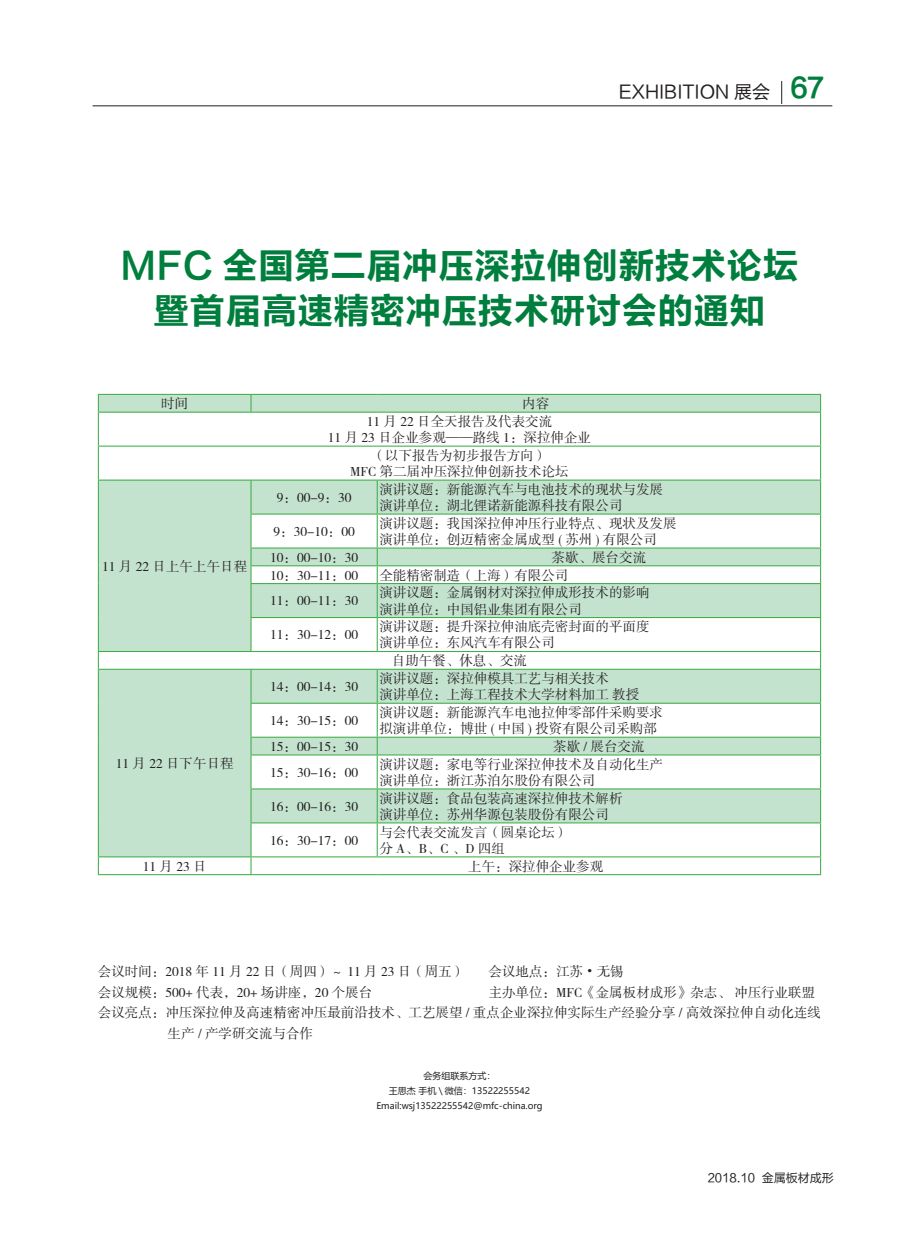
<style>
.page{position:relative;width:919px;height:1238px;background:#fff}
.page>*{position:absolute;margin:0;border:0;box-sizing:border-box;transform-origin:0 0}
.t1{font:36px/45px "FZLTCHJW GB1 0";color:#007e3d;text-align:center}
.t2{font:18px "FZLTHK GBK1 0";color:#231f20}
.t3{font:13.5px/16.2px "FZSSJW GB1 0";color:#231f20}
.t4{font:12px "FZLTHK GBK1 0";color:#231f20}
.t5{font:9px/15px "Microsoft Ya Hei";color:#231f20;text-align:center}
.s1{font-family:"FZLTCHJW GB1 0";font-size:27px;color:#007e3d}
.s2{font-family:"Sim Sun"}
</style>
<div class="page">
<hr style="left:93px;top:105px;width:739px;height:1px;background:#231f20">
<svg style="left:781px;top:81px;width:1px;height:23px"></svg>
<svg style="left:99px;top:395px;width:721px;height:461px"></svg>
<div style="left:98px;top:480px;width:153px;height:171px;background:#c3e3cf"></div>
<hr style="left:98px;top:412px;width:1px;height:33px;background:#40ae49">
<hr style="left:820px;top:412px;width:1px;height:33px;background:#40ae49">
<hr style="left:98px;top:446px;width:1px;height:33px;background:#40ae49">
<hr style="left:820px;top:446px;width:1px;height:33px;background:#40ae49">
<hr style="left:376px;top:514px;width:2px;height:33px;background:#40ae49">
<hr style="left:820px;top:514px;width:1px;height:33px;background:#40ae49">
<hr style="left:376px;top:618px;width:2px;height:33px;background:#40ae49">
<hr style="left:820px;top:618px;width:1px;height:33px;background:#40ae49">
<svg style="left:98px;top:652px;width:1px;height:16px"></svg>
<hr style="left:251px;top:651px;width:126px;height:1px;background:#40ae49">
<hr style="left:377px;top:651px;width:444px;height:1px;background:#40ae49">
<svg style="left:820px;top:652px;width:1px;height:16px"></svg>
<hr style="left:376px;top:703px;width:2px;height:33px;background:#40ae49">
<hr style="left:820px;top:703px;width:1px;height:33px;background:#40ae49">
<hr style="left:376px;top:755px;width:2px;height:33px;background:#40ae49">
<hr style="left:820px;top:755px;width:1px;height:33px;background:#40ae49">
<hr style="left:376px;top:823px;width:2px;height:33px;background:#40ae49">
<hr style="left:820px;top:823px;width:1px;height:33px;background:#40ae49">
<svg style="left:98px;top:857px;width:1px;height:17px"></svg>
<svg style="left:250px;top:857px;width:1px;height:17px"></svg>
<svg style="left:820px;top:857px;width:1px;height:17px"></svg>
<hr style="left:98px;top:874px;width:153px;height:1px;background:#40ae49">
<hr style="left:251px;top:874px;width:126px;height:1px;background:#40ae49">
<hr style="left:377px;top:874px;width:444px;height:1px;background:#40ae49">
<hr style="left:98px;top:445px;width:153px;height:1px;background:#40ae49">
<hr style="left:251px;top:445px;width:126px;height:1px;background:#40ae49">
<hr style="left:377px;top:445px;width:444px;height:1px;background:#40ae49">
<hr style="left:98px;top:479px;width:153px;height:1px;background:#40ae49">
<hr style="left:98px;top:480px;width:1px;height:34px;background:#40ae49">
<hr style="left:98px;top:514px;width:1px;height:34px;background:#40ae49">
<hr style="left:250px;top:514px;width:1px;height:33px;background:#40ae49">
<svg style="left:98px;top:548px;width:1px;height:35px"></svg>
<hr style="left:98px;top:583px;width:1px;height:34px;background:#40ae49">
<hr style="left:98px;top:617px;width:1px;height:34px;background:#40ae49">
<hr style="left:250px;top:618px;width:1px;height:33px;background:#40ae49">
<hr style="left:98px;top:651px;width:153px;height:1px;background:#40ae49">
<hr style="left:98px;top:669px;width:1px;height:34px;background:#40ae49">
<hr style="left:98px;top:703px;width:1px;height:34px;background:#40ae49">
<svg style="left:98px;top:737px;width:1px;height:18px"></svg>
<hr style="left:98px;top:755px;width:1px;height:34px;background:#40ae49">
<hr style="left:98px;top:789px;width:1px;height:33px;background:#40ae49">
<hr style="left:98px;top:822px;width:1px;height:34px;background:#40ae49">
<hr style="left:98px;top:668px;width:153px;height:1px;background:#40ae49">
<hr style="left:250px;top:703px;width:1px;height:33px;background:#40ae49">
<hr style="left:250px;top:755px;width:1px;height:33px;background:#40ae49">
<hr style="left:250px;top:823px;width:1px;height:33px;background:#40ae49">
<hr style="left:98px;top:856px;width:153px;height:1px;background:#40ae49">
<hr style="left:377px;top:547px;width:444px;height:1px;background:#40ae49">
<svg style="left:820px;top:548px;width:1px;height:35px"></svg>
<hr style="left:377px;top:565px;width:444px;height:1px;background:#40ae49">
<hr style="left:377px;top:583px;width:444px;height:1px;background:#40ae49">
<hr style="left:820px;top:584px;width:1px;height:33px;background:#40ae49">
<hr style="left:377px;top:617px;width:444px;height:1px;background:#40ae49">
<hr style="left:251px;top:394px;width:126px;height:1px;background:#40ae49">
<hr style="left:377px;top:394px;width:444px;height:1px;background:#40ae49">
<svg style="left:820px;top:395px;width:1px;height:16px"></svg>
<hr style="left:251px;top:411px;width:126px;height:1px;background:#40ae49">
<hr style="left:377px;top:411px;width:444px;height:1px;background:#40ae49">
<svg style="left:98px;top:395px;width:1px;height:16px"></svg>
<hr style="left:98px;top:394px;width:153px;height:1px;background:#40ae49">
<svg style="left:250px;top:395px;width:1px;height:16px"></svg>
<hr style="left:98px;top:411px;width:153px;height:1px;background:#40ae49">
<hr style="left:377px;top:856px;width:444px;height:1px;background:#40ae49">
<hr style="left:377px;top:736px;width:444px;height:1px;background:#40ae49">
<svg style="left:820px;top:737px;width:1px;height:17px"></svg>
<hr style="left:377px;top:754px;width:444px;height:1px;background:#40ae49">
<hr style="left:377px;top:668px;width:444px;height:1px;background:#40ae49">
<hr style="left:820px;top:669px;width:1px;height:33px;background:#40ae49">
<hr style="left:377px;top:702px;width:444px;height:1px;background:#40ae49">
<hr style="left:250px;top:480px;width:1px;height:33px;background:#40ae49">
<hr style="left:251px;top:479px;width:126px;height:1px;background:#40ae49">
<hr style="left:250px;top:513px;width:127px;height:1px;background:#40ae49">
<svg style="left:250px;top:548px;width:1px;height:35px"></svg>
<hr style="left:250px;top:547px;width:127px;height:1px;background:#40ae49">
<svg style="left:376px;top:548px;width:2px;height:35px"></svg>
<hr style="left:250px;top:565px;width:127px;height:1px;background:#40ae49">
<hr style="left:376px;top:480px;width:2px;height:33px;background:#40ae49">
<hr style="left:377px;top:479px;width:444px;height:1px;background:#40ae49">
<hr style="left:820px;top:480px;width:1px;height:33px;background:#40ae49">
<hr style="left:377px;top:513px;width:444px;height:1px;background:#40ae49">
<hr style="left:250px;top:584px;width:1px;height:33px;background:#40ae49">
<hr style="left:250px;top:583px;width:127px;height:1px;background:#40ae49">
<hr style="left:376px;top:584px;width:2px;height:33px;background:#40ae49">
<hr style="left:250px;top:617px;width:127px;height:1px;background:#40ae49">
<hr style="left:250px;top:669px;width:1px;height:33px;background:#40ae49">
<hr style="left:251px;top:668px;width:126px;height:1px;background:#40ae49">
<hr style="left:376px;top:669px;width:2px;height:33px;background:#40ae49">
<hr style="left:250px;top:702px;width:127px;height:1px;background:#40ae49">
<hr style="left:250px;top:736px;width:127px;height:1px;background:#40ae49">
<svg style="left:250px;top:737px;width:1px;height:17px"></svg>
<svg style="left:376px;top:737px;width:2px;height:17px"></svg>
<hr style="left:250px;top:754px;width:127px;height:1px;background:#40ae49">
<hr style="left:250px;top:788px;width:127px;height:1px;background:#40ae49">
<hr style="left:250px;top:789px;width:1px;height:33px;background:#40ae49">
<hr style="left:250px;top:822px;width:127px;height:1px;background:#40ae49">
<hr style="left:377px;top:788px;width:444px;height:1px;background:#40ae49">
<hr style="left:376px;top:789px;width:2px;height:33px;background:#40ae49">
<hr style="left:820px;top:789px;width:1px;height:33px;background:#40ae49">
<hr style="left:377px;top:822px;width:444px;height:1px;background:#40ae49">
<hr style="left:251px;top:856px;width:126px;height:1px;background:#40ae49">
<h2 class="t2" style="left:618px;top:82px;width:207px">EXHIBITION 展会 <span class="s1">67</span></h2>
<h1 class="t1" style="left:120px;top:243px;width:679px">MFC 全国第二届冲压深拉伸创新技术论坛暨首届高速精密冲压技术研讨会的通知</h1>
<p class="t3" style="left:161px;top:396px;width:28px">时间</p>
<p class="t3" style="left:366px;top:395px;width:187px;line-height:17.7px;text-align:right">内容<br>11 月 22 日全天报告及代表交流</p>
<p class="t3" style="left:328px;top:429px;width:264px;line-height:17.7px;text-align:center">11 月 23 日企业参观——路线 1：深拉伸企业（以下报告为初步报告方向）</p>
<p class="t3" style="left:350px;top:464px;width:220px">MFC 第二届冲压深拉伸创新技术论坛</p>
<p class="t3" style="left:102px;top:558px;width:146px">11 月 22 日上午上午日程</p>
<p class="t3" style="left:116px;top:756px;width:119px">11 月 22 日下午日程</p>
<p class="t3" style="left:277px;top:490px;width:76px">9：00-9：30</p>
<p class="t3" style="left:379px;top:482px;width:285px">演讲议题：新能源汽车与电池技术的现状与发展演讲单位：湖北锂诺新能源科技有限公司</p>
<p class="t3" style="left:273px;top:524px;width:83px">9：30-10：00</p>
<p class="t3" style="left:379px;top:516px;width:298px">演讲议题：我国深拉伸冲压行业特点、现状及发展演讲单位：创迈精密金属成型 ( 苏州 ) 有限公司</p>
<p class="t3" style="left:270px;top:549px;width:89px">10：00-10：30</p>
<p class="t3" style="left:551px;top:549px;width:96px">茶歇、展台交流</p>
<p class="t3" style="left:270px;top:567px;width:89px">10：30-11：00</p>
<p class="t3" style="left:379px;top:567px;width:190px">全能精密制造（上海）有限公司</p>
<p class="t3" style="left:270px;top:593px;width:89px">11：00-11：30</p>
<p class="t3" style="left:379px;top:585px;width:271px">演讲议题：金属钢材对深拉伸成形技术的影响演讲单位：中国铝业集团有限公司</p>
<p class="t3" style="left:270px;top:627px;width:89px">11：30-12：00</p>
<p class="t3" style="left:379px;top:619px;width:271px">演讲议题：提升深拉伸油底壳密封面的平面度演讲单位：东风汽车有限公司</p>
<p class="t3" style="left:392px;top:653px;width:136px">自助午餐、休息、交流</p>
<p class="t3" style="left:270px;top:679px;width:89px">14：00-14：30</p>
<p class="t3" style="left:379px;top:671px;width:261px">演讲议题：深拉伸模具工艺与相关技术<br>演讲单位：上海工程技术大学材料加工 教授</p>
<p class="t3" style="left:270px;top:713px;width:89px">14：30-15：00</p>
<p class="t3" style="left:379px;top:705px;width:285px">演讲议题：新能源汽车电池拉伸零部件采购要求拟演讲单位：博世 ( 中国 ) 投资有限公司采购部</p>
<p class="t3" style="left:270px;top:739px;width:89px">15：00-15：30</p>
<p class="t3" style="left:553px;top:739px;width:93px">茶歇 / 展台交流</p>
<p class="t3" style="left:270px;top:764px;width:89px">15：30-16：00</p>
<p class="t3" style="left:379px;top:756px;width:285px">演讲议题：家电等行业深拉伸技术及自动化生产演讲单位：浙江苏泊尔股份有限公司</p>
<p class="t3" style="left:270px;top:798px;width:89px">16：00-16：30</p>
<p class="t3" style="left:379px;top:790px;width:244px">演讲议题：食品包装高速深拉伸技术解析演讲单位：苏州华源包装股份有限公司</p>
<p class="t3" style="left:270px;top:832px;width:89px">16：30-17：00</p>
<p class="t3" style="left:379px;top:824px;width:190px">与会代表交流发言（圆桌论坛）分 A、B、C 、D 四组</p>
<p class="t3" style="left:143px;top:858px;width:65px">11月23日</p>
<p class="t3" style="left:468px;top:858px;width:136px">上午：深拉伸企业参观</p>
<p class="t3" style="left:98px;top:964px;width:369px">会议时间：2018 年 11 月 22 日（周四）～ 11 月 23 日（周五）</p>
<p class="t3" style="left:488px;top:964px;width:137px">会议地点：江苏 <span class="s2">•</span> 无锡</p>
<p class="t3" style="left:98px;top:984px;width:276px">会议规模：500+ 代表，20+ 场讲座，20 个展台</p>
<p class="t3" style="left:488px;top:984px;width:328px">主办单位：MFC《金属板材成形》杂志、 冲压行业联盟</p>
<p class="t3" style="left:98px;top:1005px;width:724px">会议亮点：冲压深拉伸及高速精密冲压最前沿技术、工艺展望 / 重点企业深拉伸实际生产经验分享 / 高效深拉伸自动化连线</p>
<p class="t3" style="left:168px;top:1025px;width:147px">生产 / 产学研交流与合作</p>
<p class="t5" style="left:376px;top:1067px;width:168px">会务组联系方式：<br>王思杰 手机 \ 微信：13522255542<br>Email:wsj13522255542@mfc-china.org</p>
<p class="t4" style="left:707px;top:1170px;width:128px">2018.10 金属板材成形</p>
</div>
